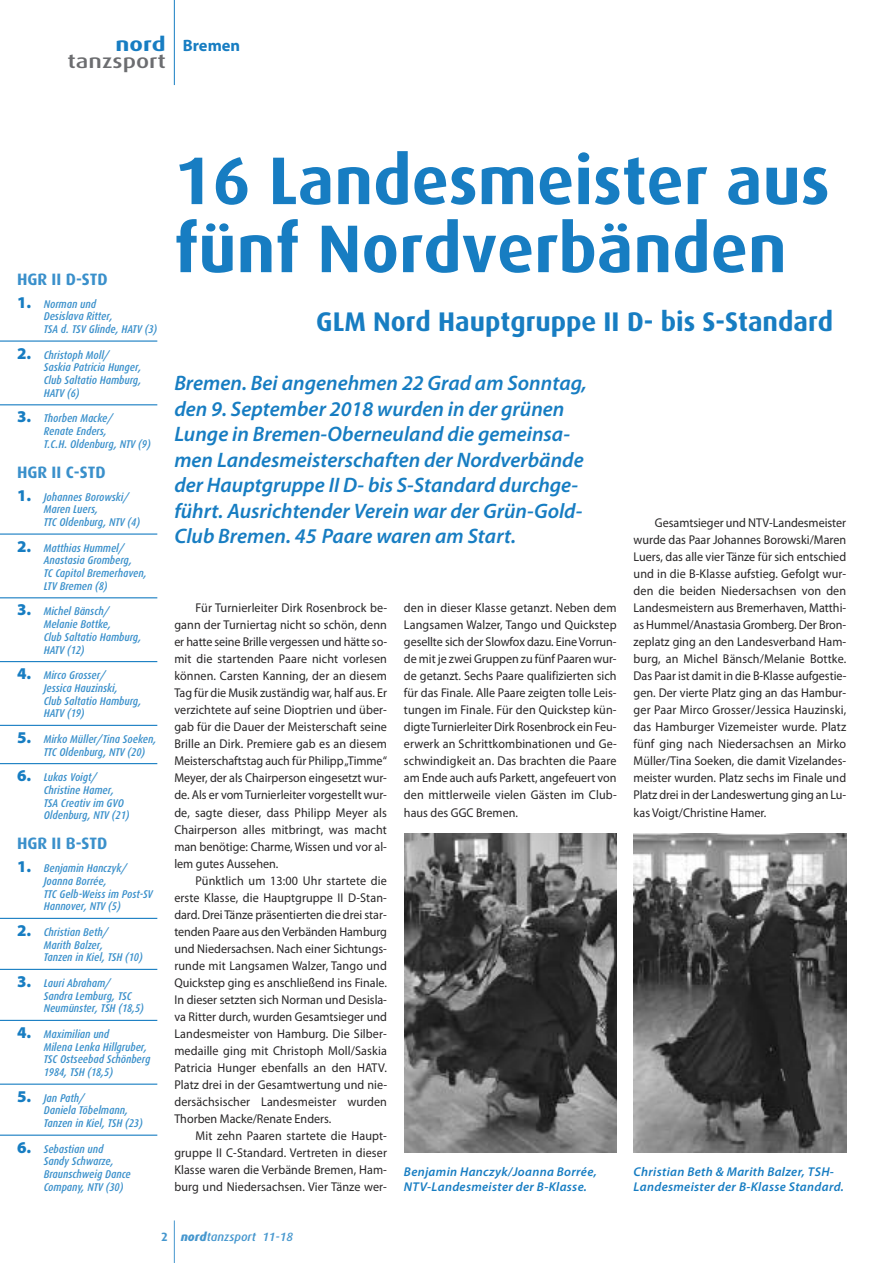
<style>
.page{position:relative;width:893px;height:1263px;background:#fff}
.page>*{position:absolute;margin:0;border:0;box-sizing:border-box;transform-origin:0 0}
.t1{font:700 67.5px/68.1px "Dax";color:#177dc2}
.t2{font:700 27px "Dax";color:#177dc2}
.t3{font:italic 600 21px/25.5px "Myriad Pro";color:#177dc2}
.t4{font:500 19.5px "Dax";color:#6c6d70;scale:1.25 1}
.t5{font:700 19.5px "Dax";color:#177dc2;scale:1.25 1}
.t6{font:700 16.5px "Dax";color:#3a90cb}
.t7{font:700 16.5px "Myriad Pro";color:#177dc2}
.t8{font:12.75px/17px "Myriad Pro";color:#272526;text-align:justify;scale:.95 1}
.t9{font:italic 600 12.75px/14.9px "Myriad Pro";letter-spacing:.025em;color:#177dc2}
.t10{font:italic 500 12px "Dax";color:#4697ce}
.t11{font:italic 500 11.25px/12.8px "Dax Condensed";color:#3a90cb}
.s1{font-family:"Myriad Pro";font-weight:900;font-style:normal;font-size:16.5px;color:#177dc2}
.s2{font-weight:700;font-style:normal}
.s3{font-weight:800}
</style>
<div class="page">
<hr style="left:174px;top:1220px;width:1px;height:43px;background:#4697ce">
<hr style="left:174px;top:0;width:1px;height:85px;background:#177dc2">
<hr style="left:0;top:340px;width:157px;height:2px;background:#177dc2">
<hr style="left:0;top:404px;width:157px;height:1px;background:#177dc2">
<hr style="left:0;top:533px;width:157px;height:2px;background:#177dc2">
<hr style="left:0;top:597px;width:157px;height:1px;background:#177dc2">
<hr style="left:0;top:661px;width:157px;height:1px;background:#177dc2">
<hr style="left:0;top:725px;width:157px;height:1px;background:#177dc2">
<hr style="left:0;top:763px;width:157px;height:1px;background:#177dc2">
<hr style="left:0;top:918px;width:157px;height:1px;background:#177dc2">
<hr style="left:0;top:969px;width:157px;height:1px;background:#177dc2">
<hr style="left:0;top:1020px;width:157px;height:1px;background:#177dc2">
<hr style="left:0;top:1083px;width:157px;height:2px;background:#177dc2">
<hr style="left:0;top:1134px;width:157px;height:2px;background:#177dc2">
<img style="left:404px;top:834px;width:213px;height:319px">
<img style="left:634px;top:834px;width:212px;height:319px">
<h3 class="t5" style="left:116px;top:33px;width:42px">nord</h3>
<h3 class="t4" style="left:68px;top:50px;width:80px">tanzsport</h3>
<p class="t7" style="left:183px;top:39px;width:59px">Bremen</p>
<p class="t6" style="left:17px;top:270px;width:92px">HGR II D-STD</p>
<p class="t11" style="left:44px;top:297px;width:115px;text-indent:-27px"><span class="s1">1.</span> Norman und<br>Desislava Ritter,<br>TSA d. TSV Glinde, HATV (3)</p>
<p class="t11" style="left:44px;top:348px;width:99px;text-indent:-27px"><span class="s1">2.</span> Christoph Moll/<br>Saskia Patricia Hunger,<br>Club Saltatio Hamburg,<br>HATV (6)</p>
<p class="t11" style="left:44px;top:412px;width:108px;text-indent:-27px"><span class="s1">3.</span> Thorben Macke/<br>Renate Enders,<br>T.C.H. Oldenburg, NTV (9)</p>
<p class="t6" style="left:17px;top:463px;width:90px">HGR II C-STD</p>
<p class="t11" style="left:44px;top:490px;width:98px;text-indent:-27px"><span class="s1">1.</span> Johannes Borowski/<br>Maren Luers,<br>TTC Oldenburg, NTV (4)</p>
<p class="t11" style="left:44px;top:541px;width:104px;text-indent:-27px"><span class="s1">2.</span> Matthias Hummel/<br>Anastasia Gromberg,<br>TC Capitol Bremerhaven,<br>LTV Bremen (8)</p>
<p class="t11" style="left:44px;top:605px;width:99px;text-indent:-27px"><span class="s1">3.</span> Michel Bänsch/<br>Melanie Bottke,<br>Club Saltatio Hamburg,<br>HATV (12)</p>
<p class="t11" style="left:44px;top:669px;width:99px;text-indent:-27px"><span class="s1">4.</span> Mirco Grosser/<br>Jessica Hauzinski,<br>Club Saltatio Hamburg,<br>HATV (19)</p>
<p class="t11" style="left:44px;top:733px;width:114px;text-indent:-27px"><span class="s1">5.</span> Mirko Müller/Tina Soeken,<br>TTC Oldenburg, NTV (20)</p>
<p class="t11" style="left:44px;top:771px;width:87px;text-indent:-27px"><span class="s1">6.</span> Lukas Voigt/<br>Christine Hamer,<br>TSA Creativ im GVO<br>Oldenburg, NTV (21)</p>
<p class="t6" style="left:17px;top:834px;width:92px">HGR II B-STD</p>
<p class="t11" style="left:44px;top:862px;width:111px;text-indent:-27px"><span class="s1">1.</span> Benjamin Hanczyk/<br>Joanna Borrée,<br>TTC Gelb-Weiss im Post-SV<br>Hannover, NTV (5)</p>
<p class="t11" style="left:44px;top:926px;width:100px;text-indent:-27px"><span class="s1">2.</span> Christian Beth/<br>Marith Balzer,<br>Tanzen in Kiel, TSH (10)</p>
<p class="t11" style="left:44px;top:977px;width:102px;text-indent:-27px"><span class="s1">3.</span> Lauri Abraham/<br>Sandra Lemburg, TSC<br>Neumünster, TSH (18,5)</p>
<p class="t11" style="left:44px;top:1028px;width:108px;text-indent:-27px"><span class="s1">4.</span> Maximilian und<br>Milena Lenka Hillgruber,<br>TSC Ostseebad Schönberg<br>1984, TSH (18,5)</p>
<p class="t11" style="left:44px;top:1091px;width:100px;text-indent:-27px"><span class="s1">5.</span> Jan Path/<br>Daniela Töbelmann,<br>Tanzen in Kiel, TSH (23)</p>
<p class="t11" style="left:44px;top:1142px;width:89px;text-indent:-27px"><span class="s1">6.</span> Sebastian und<br>Sandy Schwarze,<br>Braunschweig Dance<br>Company, NTV (30)</p>
<h1 class="t1" style="left:174px;top:147px;width:657px">16 Landesmeister aus fünf Nordverbänden</h1>
<h2 class="t2" style="left:316px;top:306px;width:518px">GLM Nord Hauptgruppe II D- bis S-Standard</h2>
<p class="t3" style="left:174px;top:372px;width:414px">Bremen. Bei angenehmen 22 Grad am Sonntag, den 9. September 2018 wurden in der grünen Lunge in Bremen-Oberneuland die gemeinsa&shy;men Landesmeisterschaften der Nordverbände der Hauptgruppe II D- bis S-Standard durchge&shy;führt. Ausrichtender Verein war der Grün-Gold-Club Bremen. 45 Paare waren am Start.</p>
<p class="t8" style="left:634px;top:516px;width:226px;text-indent:21px">Gesamtsieger und NTV-Landesmeister wurde das Paar Johannes Borowski/Maren Luers, das alle vier Tänze für sich entschied und in die B-Klasse aufstieg. Gefolgt wur&shy;den die beiden Niedersachsen von den Landesmeistern aus Bremerhaven, Matthi&shy;as Hummel/Anastasia Gromberg. Der Bron&shy;zeplatz ging an den Landesverband Ham&shy;burg, an Michel Bänsch/Melanie Bottke.<br>Das Paar ist damit in die B-Klasse aufgestie&shy;gen. Der vierte Platz ging an das Hambur&shy;ger Paar Mirco Grosser/Jessica Hauzinski, das Hamburger Vizemeister wurde. Platz fünf ging nach Niedersachsen an Mirko Müller/Tina Soeken, die damit Vizelandes&shy;meister wurden. Platz sechs im Finale und Platz drei in der Landeswertung ging an Lu&shy;kas Voigt/Christine Hamer.</p>
<p class="t8" style="left:174px;top:601px;width:226px;text-indent:21px">Für Turnierleiter Dirk Rosenbrock be&shy;gann der Turniertag nicht so schön, denn er hatte seine Brille vergessen und hätte so&shy;mit die startenden Paare nicht vorlesen können. Carsten Kanning, der an diesem Tag für die Musik zuständig war, half aus. Er verzichtete auf seine Dioptrien und über&shy;gab für die Dauer der Meisterschaft seine Brille an Dirk. Premiere gab es an diesem Meisterschaftstag auch für Philipp„Timme“ Meyer, der als Chairperson eingesetzt wur&shy;de. Als er vomTurnierleiter vorgestellt wur&shy;de, sagte dieser, dass Philipp Meyer als Chairperson alles mitbringt, was macht man benötige: Charme, Wissen und vor al&shy;lem gutes Aussehen.</p>
<p class="t8" style="left:174px;top:873px;width:226px;text-indent:21px">Pünktlich um 13:00 Uhr startete die erste Klasse, die Hauptgruppe II D-Stan&shy;dard. Drei Tänze präsentierten die drei star&shy;tenden Paare aus denVerbänden Hamburg und Niedersachsen. Nach einer Sichtungs&shy;runde mit Langsamen Walzer, Tango und Quickstep ging es anschließend ins Finale.<br>In dieser setzten sich Norman und Desisla&shy;va Ritter durch, wurden Gesamtsieger und Landesmeister von Hamburg. Die Silber&shy;medaille ging mit Christoph Moll/Saskia Patricia Hunger ebenfalls an den HATV.<br>Platz drei in der Gesamtwertung und nie&shy;dersächsischer Landesmeister wurden Thorben Macke/Renate Enders.</p>
<p class="t8" style="left:174px;top:1128px;width:225px;text-indent:21px">Mit zehn Paaren startete die Haupt&shy;gruppe II C-Standard. Vertreten in dieser Klasse waren die Verbände Bremen, Ham&shy;burg und Niedersachsen. Vier Tänze wer-</p>
<p class="t8" style="left:404px;top:601px;width:226px">den in dieser Klasse getanzt. Neben dem Langsamen Walzer, Tango und Quickstep gesellte sich der Slowfox dazu. EineVorrun&shy;de mit je zwei Gruppen zu fünf Paaren wur&shy;de getanzt. Sechs Paare qualifizierten sich für das Finale. Alle Paare zeigten tolle Leis&shy;tungen im Finale. Für den Quickstep kün&shy;digte Turnierleiter Dirk Rosenbrock ein Feu&shy;erwerk an Schrittkombinationen und Ge&shy;schwindigkeit an. Das brachten die Paare am Ende auch aufs Parkett, angefeuert von den mittlerweile vielen Gästen im Club&shy;haus des GGC Bremen.</p>
<p class="t9" style="left:404px;top:1165px;width:194px">Benjamin Hanczyk/Joanna Borrée,<br>NTV-Landesmeister der B-Klasse.</p>
<p class="t9" style="left:634px;top:1165px;width:212px">Christian Beth &amp; Marith Balzer, TSH-<br>Landesmeister der B-Klasse Standard.</p>
<p class="t10" style="left:161px;top:1230px;width:133px"><span class="s2">2</span> <span class="s3">nord</span>tanzsport 11-18</p>
</div>
